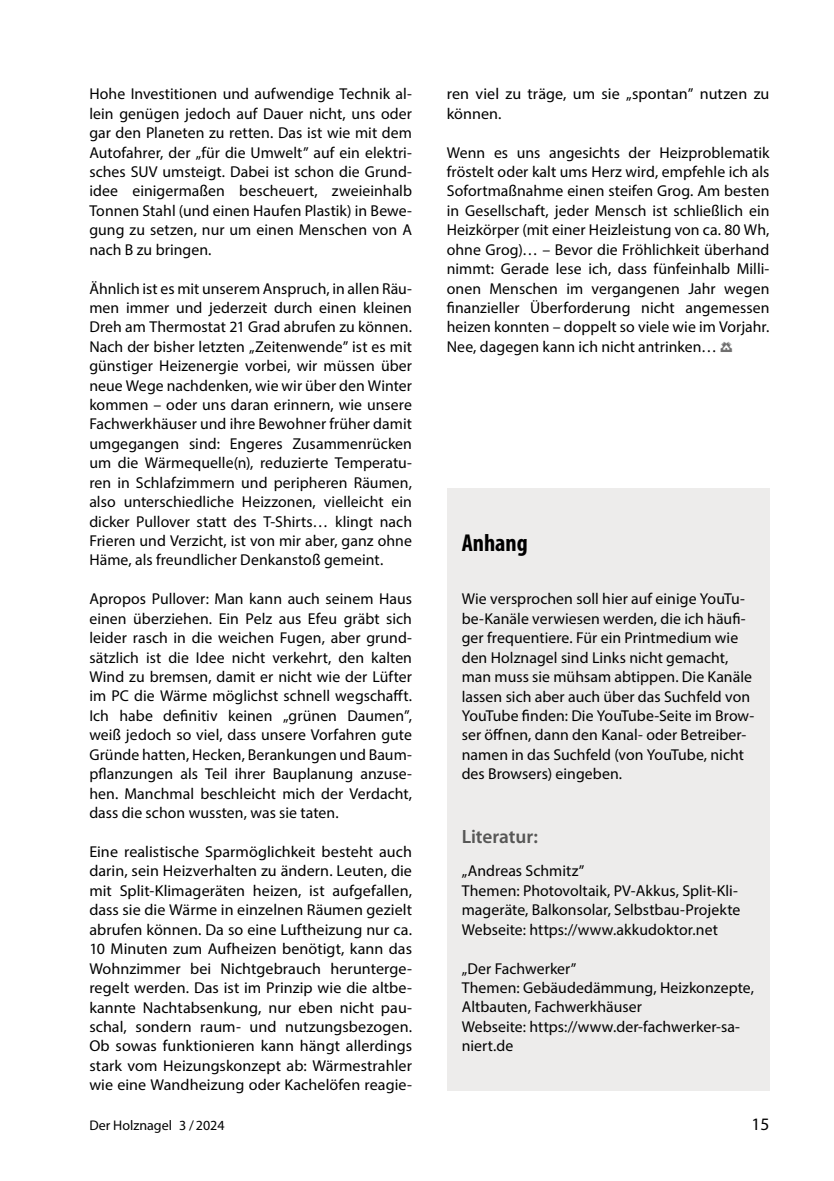
<style>
.page{position:relative;width:834px;height:1181px;background:#fff}
.page>*{position:absolute;margin:0;border:0;box-sizing:border-box;transform-origin:0 0}
.t1{font:700 condensed 24.5px "Myriad Pro";color:#000}
.t2{font:600 19.25px "Myriad Pro";letter-spacing:-.005em;color:#575756}
.t3{font:17.5px "Myriad Pro";color:#000}
.t4{font:15.75px/19.4px "Myriad Pro";letter-spacing:.005em;color:#000;text-align:justify}
.t5{font:14px "Myriad Pro";color:#000}
.s1{font-family:"IGB Font";font-size:12.78px;color:#706f6f}
</style>
<div class="page">
<div style="left:446px;top:488px;width:323px;height:602px;background:#edeceb"></div>
<p class="t4" style="left:89px;top:84px;width:324px">Hohe Investitionen und aufwendige Technik al&shy;lein genügen jedoch auf Dauer nicht, uns oder gar den Planeten zu retten. Das ist wie mit dem Autofahrer, der „für die Umwelt” auf ein elektri&shy;sches SUV umsteigt. Dabei ist schon die Grund&shy;idee einigermaßen bescheuert, zweieinhalb Tonnen Stahl (und einen Haufen Plastik) in Bewe&shy;gung zu setzen, nur um einen Menschen von A nach B zu bringen.</p>
<p class="t4" style="left:89px;top:278px;width:324px">Ähnlich ist es mit unserem Anspruch, in allen Räu&shy;men immer und jederzeit durch einen kleinen Dreh am Thermostat 21 Grad abrufen zu können.<br>Nach der bisher letzten „Zeitenwende” ist es mit günstiger Heizenergie vorbei, wir müssen über neue Wege nachdenken, wie wir über den Winter kommen – oder uns daran erinnern, wie unsere Fachwerkhäuser und ihre Bewohner früher damit umgegangen sind: Engeres Zusammenrücken um die Wärmequelle(n), reduzierte Temperatu&shy;ren in Schlafzimmern und peripheren Räumen, also unterschiedliche Heizzonen, vielleicht ein dicker Pullover statt des T-Shirts… klingt nach Frieren und Verzicht, ist von mir aber, ganz ohne Häme, als freundlicher Denkanstoß gemeint.</p>
<p class="t4" style="left:89px;top:589px;width:324px">Apropos Pullover: Man kann auch seinem Haus einen überziehen. Ein Pelz aus Efeu gräbt sich leider rasch in die weichen Fugen, aber grund&shy;sätzlich ist die Idee nicht verkehrt, den kalten Wind zu bremsen, damit er nicht wie der Lüfter im PC die Wärme möglichst schnell wegschafft.<br>Ich habe definitiv keinen „grünen Daumen”, weiß jedoch so viel, dass unsere Vorfahren gute Gründe hatten, Hecken, Berankungen und Baum&shy;pflanzungen als Teil ihrer Bauplanung anzuse&shy;hen. Manchmal beschleicht mich der Verdacht, dass die schon wussten, was sie taten.</p>
<p class="t4" style="left:89px;top:842px;width:324px">Eine realistische Sparmöglichkeit besteht auch darin, sein Heizverhalten zu ändern. Leuten, die mit Split-Klimageräten heizen, ist aufgefallen, dass sie die Wärme in einzelnen Räumen gezielt abrufen können. Da so eine Luftheizung nur ca.<br>10 Minuten zum Aufheizen benötigt, kann das Wohnzimmer bei Nichtgebrauch herunterge&shy;regelt werden. Das ist im Prinzip wie die altbe&shy;kannte Nachtabsenkung, nur eben nicht pau&shy;schal, sondern raum- und nutzungsbezogen.<br>Ob sowas funktionieren kann hängt allerdings stark vom Heizungskonzept ab: Wärmestrahler wie eine Wandheizung oder Kachelöfen reagie-</p>
<p class="t4" style="left:446px;top:84px;width:324px">ren viel zu träge, um sie „spontan” nutzen zu können.</p>
<p class="t4" style="left:446px;top:142px;width:324px">Wenn es uns angesichts der Heizproblematik fröstelt oder kalt ums Herz wird, empfehle ich als Sofortmaßnahme einen steifen Grog. Am besten in Gesellschaft, jeder Mensch ist schließlich ein Heizkörper (mit einer Heizleistung von ca. 80 Wh, ohne Grog)… – Bevor die Fröhlichkeit überhand nimmt: Gerade lese ich, dass fünfeinhalb Milli&shy;onen Menschen im vergangenen Jahr wegen finanzieller Überforderung nicht angemessen heizen konnten – doppelt so viele wie im Vorjahr.<br>Nee, dagegen kann ich nicht antrinken… <span class="s1">I</span></p>
<h1 class="t1" style="left:461px;top:527px;width:67px">Anhang</h1>
<p class="t4" style="left:461px;top:589px;width:294px;text-align:left">Wie versprochen soll hier auf einige YouTu&shy;be-Kanäle verwiesen werden, die ich häufi&shy;ger frequentiere. Für ein Printmedium wie den Holznagel sind Links nicht gemacht, man muss sie mühsam abtippen. Die Kanäle lassen sich aber auch über das Suchfeld von YouTube finden: Die YouTube-Seite im Brow&shy;ser öffnen, dann den Kanal- oder Betreiber&shy;namen in das Suchfeld (von YouTube, nicht des Browsers) eingeben.</p>
<p class="t2" style="left:461px;top:824px;width:78px">Literatur:</p>
<p class="t4" style="left:461px;top:861px;width:280px;text-align:left">„Andreas Schmitz”<br>Themen: Photovoltaik, PV-Akkus, Split-Kli&shy;mageräte, Balkonsolar, Selbstbau-Projekte Webseite: https://www.akkudoktor.net</p>
<p class="t4" style="left:461px;top:958px;width:294px;text-align:left">„Der Fachwerker”<br>Themen: Gebäudedämmung, Heizkonzepte,<br>Altbauten, Fachwerkhäuser<br>Webseite: https://www.der-fachwerker-sa&shy;niert.de</p>
<p class="t5" style="left:89px;top:1116px;width:137px">Der Holznagel 3 /2024</p>
<p class="t3" style="left:751px;top:1113px;width:19px">15</p>
</div>
